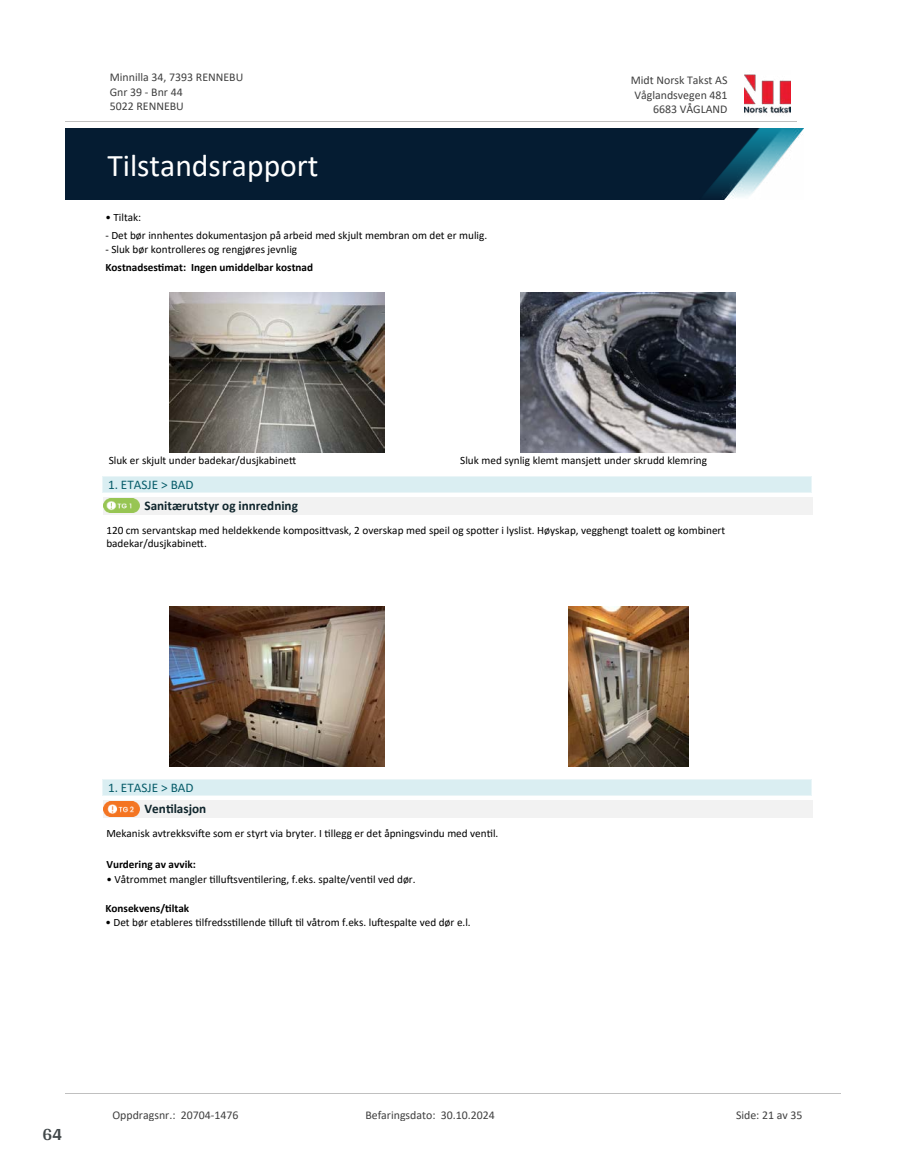
<style>
.page{position:relative;width:915px;height:1172px;background:#fff}
.page>*{position:absolute;margin:0;border:0;box-sizing:border-box;transform-origin:0 0}
.t1{font:31.65px "Calibri";color:#fff}
.t2{font:700 18px "Arya";color:#414749}
.t3{font:700 13.2px "Calibri";color:#0f252c}
.t4{font:13.2px "Calibri";color:#065c69}
.t5{font:11.85px/14.5px "Calibri";color:#404040}
.t6{font:11.25px/13.6px "Calibri";color:#000}
.t7{font:700 11.25px "Calibri";color:#000}
</style>
<div class="page">
<img style="left:170px;top:293px;width:214px;height:160px">
<img style="left:520px;top:293px;width:215px;height:160px">
<div style="left:104px;top:497px;width:708px;height:17px;background:#f2f2f2"></div>
<img style="left:104px;top:498px;width:35px;height:15px">
<div style="left:103px;top:476px;width:708px;height:16px;background:#daeef2"></div>
<hr style="left:103px;top:476px;width:708px;height:1px;background:#eaf5f7">
<hr style="left:103px;top:492px;width:708px;height:1px;background:#eaf5f7">
<img style="left:170px;top:607px;width:214px;height:160px">
<img style="left:568px;top:607px;width:120px;height:160px">
<div style="left:104px;top:801px;width:708px;height:17px;background:#f2f2f2"></div>
<svg style="left:107px;top:816px;width:29px;height:1px"></svg>
<img style="left:104px;top:801px;width:35px;height:15px">
<div style="left:103px;top:780px;width:708px;height:16px;background:#daeef2"></div>
<hr style="left:103px;top:780px;width:708px;height:1px;background:#eaf5f7">
<hr style="left:103px;top:796px;width:708px;height:1px;background:#eaf5f7">
<img style="left:744px;top:74px;width:46px;height:40px">
<hr style="left:65px;top:121px;width:731px;height:1px;background:#c0c0c0">
<img style="left:65px;top:129px;width:738px;height:71px">
<hr style="left:65px;top:1093px;width:775px;height:1px;background:#c0c0c0">
<p class="t5" style="left:110px;top:70px;width:135px">Minnilla 34, 7393 RENNEBU<br>Gnr 39 - Bnr 44<br>5022 RENNEBU</p>
<p class="t5" style="left:630px;top:73px;width:98px">Midt Norsk Takst AS</p>
<p class="t5" style="left:634px;top:87px;width:95px">Våglandsvegen 481</p>
<p class="t5" style="left:652px;top:102px;width:76px">6683 VÅGLAND</p>
<h1 class="t1" style="left:107px;top:143px;width:213px">Tilstandsrapport</h1>
<p class="t6" style="left:105px;top:210px;width:37px">• Tiltak:</p>
<p class="t6" style="left:105px;top:228px;width:383px">- Det bør innhentes dokumentasjon på arbeid med skjult membran om det er mulig.</p>
<p class="t6" style="left:105px;top:242px;width:193px">- Sluk bør kontrolleres og rengjøres jevnlig</p>
<p class="t7" style="left:105px;top:260px;width:209px">Kostnadses琀椀mat: Ingen umiddelbar kostnad</p>
<p class="t6" style="left:109px;top:453px;width:189px">Sluk er skjult under badekar/dusjkabine琀琀</p>
<p class="t6" style="left:460px;top:453px;width:248px">Sluk med synlig klemt mansje琀琀 under skrudd klemring</p>
<p class="t3" style="left:144px;top:496px;width:155px">Sanitærutstyr og innredning</p>
<p class="t6" style="left:106px;top:523px;width:620px">120 cm servantskap med heldekkende komposi琀琀vask, 2 overskap med speil og spo琀琀er i lyslist. Høyskap, vegghengt toale琀琀 og kombinert badekar/dusjkabine琀琀.</p>
<p class="t4" style="left:108px;top:475px;width:87px">1. ETASJE &gt; BAD</p>
<p class="t4" style="left:108px;top:779px;width:87px">1. ETASJE &gt; BAD</p>
<p class="t3" style="left:144px;top:799px;width:63px">Ven琀椀lasjon</p>
<p class="t6" style="left:106px;top:827px;width:393px">Mekanisk avtrekksvi昀琀e som er styrt via bryter. I 琀椀llegg er det åpningsvindu med ven琀椀l.</p>
<p class="t7" style="left:106px;top:857px;width:91px">Vurdering av avvik:</p>
<p class="t6" style="left:106px;top:872px;width:311px">• Våtrommet mangler 琀椀llu昀琀sven琀椀lering, f.eks. spalte/ven琀椀l ved dør.</p>
<p class="t7" style="left:105px;top:900px;width:85px">Konsekvens/琀椀ltak</p>
<p class="t6" style="left:105px;top:915px;width:367px">• Det bør etableres 琀椀lfredss琀椀llende 琀椀llu昀琀 琀椀l våtrom f.eks. lu昀琀espalte ved dør e.l.</p>
<h2 class="t2" style="left:43px;top:1123px;width:21px">64</h2>
<p class="t5" style="left:112px;top:1107px;width:127px">Oppdragsnr.: 20704-1476</p>
<p class="t5" style="left:365px;top:1107px;width:131px">Befaringsdato: 30.10.2024</p>
<p class="t5" style="left:735px;top:1107px;width:68px">Side: 21 av 35</p>
</div>
